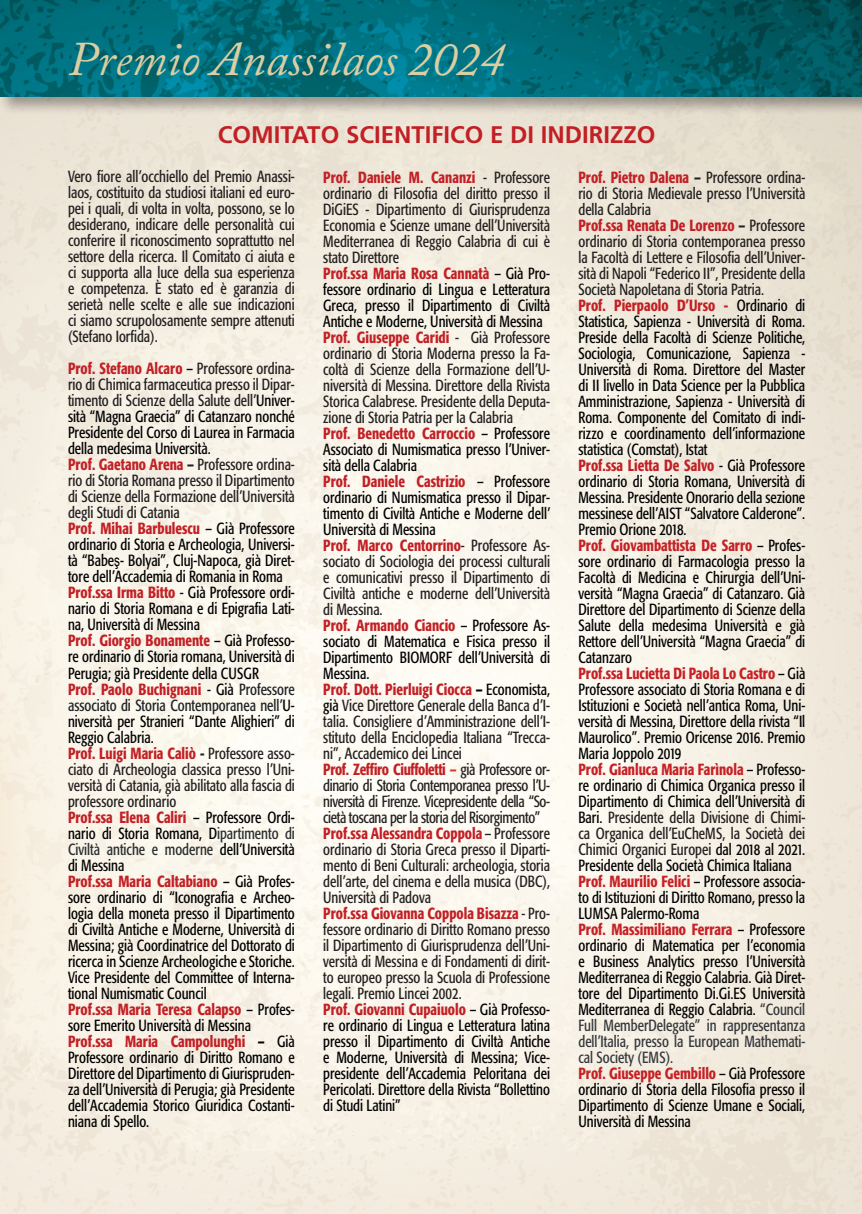
<style>
.page{position:relative;width:862px;height:1214px;background:#fff}
.page>*{position:absolute;margin:0;border:0;box-sizing:border-box;transform-origin:0 0}
.t1{font:italic 48px "Adobe Caslon Pro";color:#dbcea3}
.t2{font:700 24px "Frutiger";color:#c22025}
.t3{font:condensed 16px/16px "Formata";color:#000001;scale:.9 1}
.t4{font:condensed 16px/16px "Formata";color:#231f20;text-align:justify;scale:.9 1}
.s1{font-weight:500;color:#c22025}
.s2{color:#231f20}
.s3{font-weight:500;color:#231f20}
.s4{font-family:"Arial Narrow";font-stretch:normal}
.s5{color:#1e2225}
.s6{color:#292d2f}
.s7{font-weight:500}
.s8{color:#000001}
.s9{font-weight:500;color:#000001}
.s10{font-weight:500;color:#ce3f27}
.s11{font-weight:500;color:#c72025}
.s12{color:#34373b}
</style>
<div class="page">
<div style="left:0;top:0;width:862px;height:115px;background:#231f20;opacity:.4"></div>
<img style="left:0;top:0;width:859px;height:96px">
<hr style="left:859px;top:0;width:3px;height:115px;background:#231f20;opacity:.4">
<hr style="left:861px;top:0;width:1px;height:96px;background:#fff">
<h1 class="t1" style="left:68px;top:30px;width:438px">Premio Anassilaos 2024</h1>
<h2 class="t2" style="left:218px;top:121px;width:439px">COMITATO SCIENTIFICO E DI INDIRIZZO</h2>
<p class="t4" style="left:68px;top:169px;width:254px">Vero fiore all’occhiello del Premio Anassi&shy;laos, costituito da studiosi italiani ed euro&shy;pei i quali, di volta in volta, possono, se lo desiderano, indicare delle personalità cui conferire il riconoscimento soprattutto nel settore della ricerca. Il Comitato ci aiuta e ci supporta alla luce della sua esperienza e competenza. È stato ed è garanzia di serietà nelle scelte e alle sue indicazioni ci siamo scrupolosamente sempre attenuti (Stefano Iorfida).</p>
<p class="t3" style="left:68px;top:361px;width:253px"><span class="s1">Prof. Stefano Alcaro</span> – <span class="s2">Professore ordina&shy;rio di Chimica farmaceutica presso il Dipar&shy;timento di Scienze della Salute dell’</span>Univer&shy;sità “Magna Graecia” di Catanzaro nonché Presidente del Corso di Laurea in Farmacia della medesima Università.<br><span class="s1">Prof. Gaetano Arena</span> <span class="s3">–</span> <span class="s2">Professore ordina&shy;rio di Storia Romana presso il Dipartimento di Scienze della Formazione dell’Università degli Studi di Catania<br></span><span class="s1">Prof. Mihai Barbulescu</span> – Già Professore ordinario di Storia e Archeologia, Universi&shy;tà “Babe<span class="s4">ş</span>- Bolyai”, Cluj-Napoca, già Diret&shy;tore dell’Accademia di Romania in Roma <span class="s1">Prof.ssa Irma Bitto</span> - Già Professore ordi&shy;nario di Storia Romana e di Epigrafia Lati&shy;na, Università di Messina<br><span class="s1">Prof. Giorgio Bonamente</span> – Già Professo&shy;re ordinario di Storia romana, Università di Perugia; già Presidente della CUSGR<br><span class="s1">Prof. Paolo Buchignani</span> - Già <span class="s5">Professore associato di Storia Contemporanea nell’</span>U&shy;niversità per Stranieri “Dante Alighieri” di Reggio Calabria.<br><span class="s1">Prof. Luigi Maria Caliò</span> <span class="s3">-</span> <span class="s2">Professore asso&shy;ciato di Archeologia classica presso l’Uni&shy;versità di Catania, già abilitato alla fascia di professore ordinario<br></span><span class="s1">Prof.ssa Elena Caliri</span> – Professore Ordi&shy;nario di Storia Romana, D<span class="s6">ipartimento di Civiltà antiche e moderne</span> dell’Università di Messina<br><span class="s1">Prof.ssa Maria Caltabiano</span> – Già Profes&shy;sore ordinario di “Iconografia e Archeo&shy;logia della moneta presso il Dipartimento di Civiltà Antiche e Moderne, Università di Messina; già Coordinatrice del Dottorato di ricerca in Scienze Archeologiche e Storiche.<br>Vice Presidente del Committee of Interna&shy;tional Numismatic Council<br><span class="s1">Prof.ssa Maria Teresa Calapso</span> – Profes&shy;sore Emerito Università di Messina <span class="s1">Prof.ssa Maria Campolunghi</span> <span class="s7">–</span> Già Professore ordinario di Diritto Romano e Direttore del Dipartimento di Giurispruden&shy;za dell’Università di Perugia; già Presidente dell’Accademia Storico Giuridica Costanti&shy;niana di Spello.</p>
<p class="t4" style="left:323px;top:169px;width:253px;text-align:left"><span class="s1">Prof. Daniele M. Cananzi</span> - Professore ordinario di Filosofia del diritto presso il DiGiES - Dipartimento di Giurisprudenza Economia e Scienze umane dell’Università Mediterranea di Reggio Calabria di cui è stato Direttore<br><span class="s1">Prof.ssa Maria Rosa Cannatà</span> <span class="s8">– Già Pro&shy;fessore ordinario di Lingua e Letteratura Greca, presso il Dipartimento di Civiltà Antiche e Moderne, Università di Messina </span><span class="s1">Prof. Giuseppe Caridi</span> - Già Professore ordinario di Storia Moderna presso la Fa&shy;coltà di Scienze della Formazione dell’U&shy;niversità di Messina. Direttore della Rivista Storica Calabrese. Presidente della Deputa&shy;zione di Storia Patria per la Calabria<br><span class="s1">Prof. Benedetto Carroccio</span> <span class="s8">– Professore Associato di Numismatica presso l’Univer&shy;sità della Calabria<br></span><span class="s1">Prof. Daniele Castrizio</span> <span class="s8">– Professore ordinario di Numismatica presso il Dipar&shy;timento di Civiltà Antiche e Moderne dell’ Università di Messina<br></span><span class="s1">Prof. Marco Centorrino</span>- Professore As&shy;sociato di Sociologia dei processi culturali e comunicativi presso il Dipartimento di Civiltà antiche e moderne dell’Università di Messina.<br><span class="s1">Prof. Armando Ciancio</span> <span class="s8">– Professore As&shy;sociato di Matematica e Fisica presso il Dipartimento BIOMORF dell’Università di Messina.<br></span><span class="s1">Prof. Dott. Pierluigi Ciocca</span> <span class="s9">–</span> <span class="s8">Economista, già</span> Vice Direttore Generale della Banca d’I&shy;talia. Consigliere d’Amministrazione dell’I&shy;stituto della Enciclopedia Italiana “Trecca&shy;ni”, Accademico dei Lincei<br><span class="s1">Prof. Zeffiro Ciuffoletti</span> <span class="s10">–</span> già Professore or&shy;dinario di Storia Contemporanea presso l’U&shy;niversità di Firenze. Vicepresidente della “So&shy;cietà toscana per la storia del Risorgimento” <span class="s1">Prof.ssa Alessandra Coppola</span> – Professore ordinario di Storia Greca presso il Diparti&shy;mento di Beni Culturali: archeologia, storia dell’arte, del cinema e della musica (DBC), Università di Padova<br><span class="s1">Prof.ssa Giovanna Coppola Bisazza</span> - Pro&shy;fessore ordinario di Diritto Romano presso il Dipartimento di Giurisprudenza dell’Uni&shy;versità di Messina e di Fondamenti di dirit&shy;to europeo presso la Scuola di Professione legali. Premio Lincei 2002.<br><span class="s1">Prof. Giovanni Cupaiuolo</span> <span class="s8">– Già Professo&shy;re ordinario di Lingua e Letteratura latina presso il Dipartimento di Civiltà Antiche e Moderne, Università di Messina; Vice&shy;presidente dell’Accademia Peloritana dei Pericolati. Direttore della Rivista “Bollettino di Studi Latini”</span></p>
<p class="t3" style="left:578px;top:169px;width:254px"><span class="s1">Prof. Pietro Dalena</span> <span class="s3">–</span> <span class="s2">Professore ordina&shy;rio di Storia Medievale presso l’Università della Calabria<br></span><span class="s1">Prof.ssa Renata De Lorenzo</span> <span class="s3">–</span> <span class="s2">Professore ordinario di Storia contemporanea presso la Facoltà di Lettere e Filosofia dell’Univer&shy;sità di Napoli “Federico II”, Presidente della Società Napoletana di Storia Patria.<br></span><span class="s1">Prof. Pierpaolo D’Urso -</span> Ordinario di Statistica, Sapienza - Università di Roma.<br>Preside della Facoltà di Scienze Politiche, Sociologia, Comunicazione, Sapienza - Università di Roma. Direttore del Master di II livello in Data Science per la Pubblica Amministrazione, Sapienza - Università di Roma. Componente del Comitato di indi&shy;rizzo e coordinamento dell’informazione statistica (Comstat), Istat<br><span class="s1">Prof.ssa Lietta De Salvo</span> - Già Professore ordinario di Storia Romana, Università di Messina. Presidente Onorario della sezione messinese dell’AIST “Salvatore Calderone”.<br>Premio Orione 2018.<br><span class="s11">Prof. Giovambattista De Sarro</span> – Profes&shy;sore ordinario di Farmacologia presso la Facoltà di Medicina e Chirurgia dell’Uni&shy;versità “Magna Graecia” di Catanzaro. Già Direttore del Dipartimento di Scienze della Salute della medesima Università e già Rettore dell’Università “Magna Graecia” di Catanzaro<br><span class="s11">Prof.ssa Lucietta Di Paola Lo Castro</span> – Già Professore associato di Storia Romana e di Istituzioni e Società nell’antica Roma, Uni&shy;versità di Messina, Direttore della rivista “Il Maurolico”. Premio Oricense 2016. Premio Maria Joppolo 2019<br><span class="s11">Prof. Gianluca Maria Farìnola</span> – Professo&shy;re ordinario di Chimica Organica presso il Dipartimento di Chimica dell’Università di Bari. <span class="s2">Presidente della Divisione di Chimi&shy;ca Organica dell’EuCheMS, la Società dei Chimici Organici Europei</span> dal 2018 al 2021.<br>Presidente della Società Chimica Italiana <span class="s11">Prof. Maurilio Felici</span> – Professore associa&shy;to di Istituzioni di Diritto Romano, presso la LUMSA Palermo-Roma<br><span class="s11">Prof. Massimiliano Ferrara</span> – Professore ordinario di Matematica per l’economia e Business Analytics presso l’Università Mediterranea di Reggio Calabria. Già Diret&shy;tore del Dipartimento Di.Gi.ES Università Mediterranea di Reggio Calabria. <span class="s12">“Council Full MemberDelegate” in rappresentanza dell’Italia, presso la European Mathemati&shy;cal Society (EMS).<br></span><span class="s11">Prof. Giuseppe Gembillo</span> – Già Professore ordinario di Storia della Filosofia presso il Dipartimento di Scienze Umane e Sociali, Università di Messina</p>
</div>
